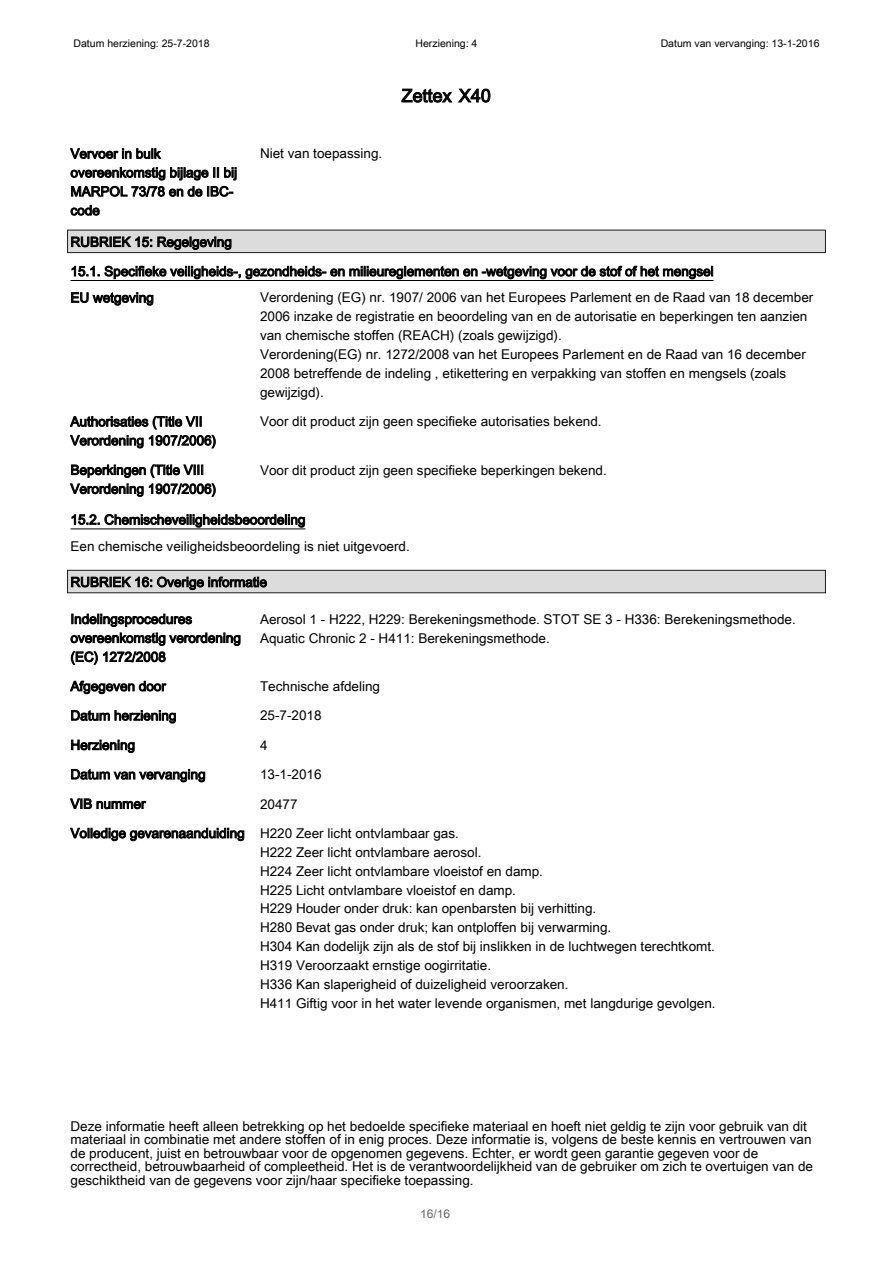
<style>
.page{position:relative;width:893px;height:1263px;background:#fff}
.page>*{position:absolute;margin:0;border:0;box-sizing:border-box;transform-origin:0 0}
.t1{font:18px "Arial Unicode MS";color:#000}
.t2{font:13.5px/18.9px "Arial Unicode MS";color:#000}
.t3{font:12px "Arial Unicode MS";color:#656564}
.t4{font:10.5px "Arial Unicode MS";color:#000}
</style>
<div class="page">
<svg style="left:70px;top:148px;width:91px;height:12px"></svg>
<svg style="left:71px;top:167px;width:166px;height:30px"></svg>
<svg style="left:71px;top:205px;width:29px;height:11px"></svg>
<div style="left:67px;top:230px;width:758px;height:23px;background:#dcdcdc;border:1px solid #1d1d1b"></div>
<svg style="left:71px;top:236px;width:160px;height:14px"></svg>
<hr style="left:70px;top:280px;width:643px;height:1px;background:#000">
<svg style="left:72px;top:266px;width:641px;height:13px"></svg>
<svg style="left:71px;top:292px;width:82px;height:14px"></svg>
<svg style="left:70px;top:416px;width:146px;height:32px"></svg>
<svg style="left:70px;top:464px;width:146px;height:33px"></svg>
<hr style="left:70px;top:528px;width:235px;height:1px;background:#000">
<svg style="left:72px;top:514px;width:233px;height:14px"></svg>
<div style="left:67px;top:570px;width:758px;height:23px;background:#dcdcdc;border:1px solid #1d1d1b"></div>
<svg style="left:71px;top:577px;width:196px;height:13px"></svg>
<svg style="left:71px;top:614px;width:169px;height:51px"></svg>
<svg style="left:70px;top:680px;width:96px;height:14px"></svg>
<svg style="left:71px;top:710px;width:105px;height:14px"></svg>
<svg style="left:71px;top:740px;width:64px;height:13px"></svg>
<svg style="left:71px;top:769px;width:134px;height:13px"></svg>
<svg style="left:70px;top:798px;width:76px;height:12px"></svg>
<svg style="left:70px;top:828px;width:174px;height:13px"></svg>
<svg style="left:401px;top:88px;width:89px;height:15px"></svg>
<p class="t4" style="left:74px;top:35px;width:137px">Datum herziening: 25-7-2018</p>
<p class="t4" style="left:415px;top:35px;width:63px">Herziening: 4</p>
<p class="t4" style="left:660px;top:35px;width:160px">Datum van vervanging: 13-1-2016</p>
<h1 class="t1" style="left:401px;top:83px;width:91px">Zettex X40</h1>
<p class="t2" style="left:70px;top:144px;width:168px">Vervoer in bulk overeenkomstig bijlage II bij<br>MARPOL 73/78 en de IBC&shy;code</p>
<p class="t2" style="left:260px;top:144px;width:124px">Niet van toepassing.</p>
<p class="t2" style="left:70px;top:227px;width:644px;line-height:29.4px">RUBRIEK 15: Regelgeving<br>15.1. Specifieke veiligheids-, gezondheids- en milieureglementen en -wetgeving voor de stof of het mengsel</p>
<p class="t2" style="left:70px;top:288px;width:85px">EU wetgeving</p>
<p class="t2" style="left:260px;top:288px;width:555px">Verordening (EG) nr. 1907/ 2006 van het Europees Parlement en de Raad van 18 december 2006 inzake de registratie en beoordeling van en de autorisatie en beperkingen ten aanzien van chemische stoffen (REACH) (zoals gewijzigd).<br>Verordening(EG) nr. 1272/2008 van het Europees Parlement en de Raad van 16 december 2008 betreffende de indeling , etikettering en verpakking van stoffen en mengsels (zoals gewijzigd).</p>
<p class="t2" style="left:70px;top:412px;width:147px">Authorisaties (Title VII<br>Verordening 1907/2006)</p>
<p class="t2" style="left:260px;top:412px;width:343px">Voor dit product zijn geen specifieke autorisaties bekend.</p>
<p class="t2" style="left:70px;top:460px;width:147px">Beperkingen (Title VIII<br>Verordening 1907/2006)</p>
<p class="t2" style="left:260px;top:460px;width:348px">Voor dit product zijn geen specifieke beperkingen bekend.</p>
<p class="t2" style="left:70px;top:506px;width:341px;line-height:26.4px">15.2. Chemischeveiligheidsbeoordeling<br>Een chemische veiligheidsbeoordeling is niet uitgevoerd.</p>
<p class="t2" style="left:70px;top:572px;width:198px">RUBRIEK 16: Overige informatie</p>
<p class="t2" style="left:70px;top:609px;width:172px">Indelingsprocedures overeenkomstig verordening (EC) 1272/2008</p>
<p class="t2" style="left:260px;top:609px;width:537px">Aerosol 1 - H222, H229: Berekeningsmethode. STOT SE 3 - H336: Berekeningsmethode.<br>Aquatic Chronic 2 - H411: Berekeningsmethode.</p>
<p class="t2" style="left:70px;top:676px;width:97px">Afgegeven door</p>
<p class="t2" style="left:260px;top:676px;width:122px">Technische afdeling</p>
<p class="t2" style="left:70px;top:706px;width:107px">Datum herziening</p>
<p class="t2" style="left:260px;top:706px;width:63px">25-7-2018</p>
<p class="t2" style="left:70px;top:735px;width:66px">Herziening</p>
<p class="t2" style="left:260px;top:735px;width:9px">4</p>
<p class="t2" style="left:70px;top:765px;width:137px">Datum van vervanging</p>
<p class="t2" style="left:260px;top:765px;width:63px">13-1-2016</p>
<p class="t2" style="left:70px;top:794px;width:76px">VIB nummer</p>
<p class="t2" style="left:70px;top:789px;width:390px;line-height:29.4px;text-indent:189px">20477<br>Volledige gevarenaanduiding H220 Zeer licht ontvlambaar gas.</p>
<p class="t2" style="left:260px;top:842px;width:457px">H222 Zeer licht ontvlambare aerosol.<br>H224 Zeer licht ontvlambare vloeistof en damp.<br>H225 Licht ontvlambare vloeistof en damp.<br>H229 Houder onder druk: kan openbarsten bij verhitting.<br>H280 Bevat gas onder druk; kan ontploffen bij verwarming.<br>H304 Kan dodelijk zijn als de stof bij inslikken in de luchtwegen terechtkomt.<br>H319 Veroorzaakt ernstige oogirritatie.<br>H336 Kan slaperigheid of duizeligheid veroorzaken.<br>H411 Giftig voor in het water levende organismen, met langdurige gevolgen.</p>
<p class="t2" style="left:70px;top:1119px;width:744px;line-height:13.5px">Deze informatie heeft alleen betrekking op het bedoelde specifieke materiaal en hoeft niet geldig te zijn voor gebruik van dit materiaal in combinatie met andere stoffen of in enig proces. Deze informatie is, volgens de beste kennis en vertrouwen van de producent, juist en betrouwbaar voor de opgenomen gegevens. Echter, er wordt geen garantie gegeven voor de correctheid, betrouwbaarheid of compleetheid. Het is de verantwoordelijkheid van de gebruiker om zich te overtuigen van de geschiktheid van de gegevens voor zijn/haar specifieke toepassing.</p>
<p class="t3" style="left:420px;top:1205px;width:32px">16/16</p>
</div>
